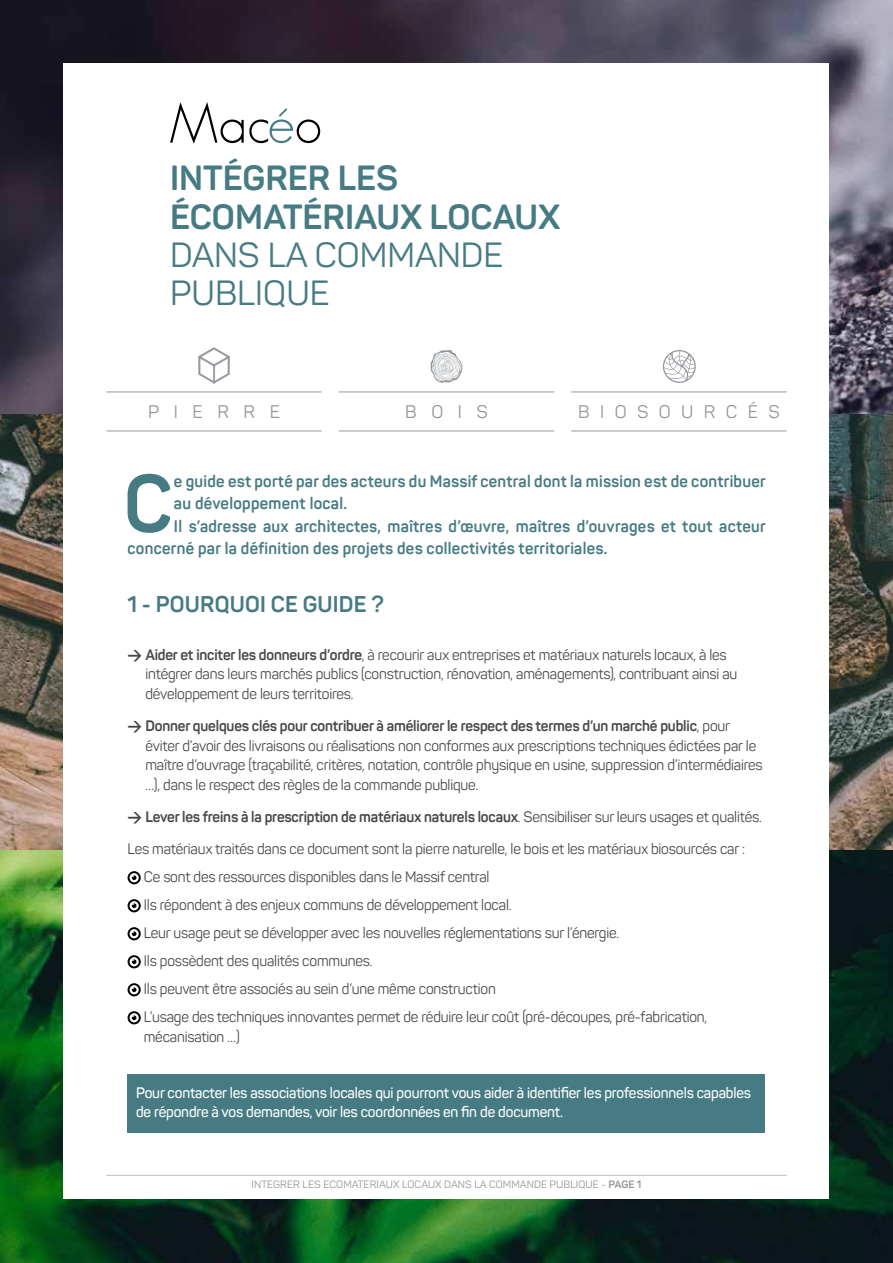
<style>
.page{position:relative;width:893px;height:1263px;background:#fff}
.page>*{position:absolute;margin:0;border:0;box-sizing:border-box;transform-origin:0 0}
.t1{font:700 79.95px "Panton";color:#477b83;scale:.95 1}
.t2{font:700 34.5px/38.4px "Panton";color:#477b83}
.t3{font:34.5px/38.4px "Panton";color:#477b83}
.t4{font:700 22.5px "Panton";letter-spacing:.005em;color:#477b83}
.t5{font:18px "Panton";letter-spacing:.58em;color:#95999e}
.t6{font:700 16.5px "Panton";letter-spacing:.02em;color:#477b83;scale:.95 1}
.t7{font:15px/19.5px "Panton";letter-spacing:-.01em;color:#484848;scale:.95 1}
.t8{font:600 15px/19.5px "Panton";letter-spacing:-.01em;color:#fff;scale:.95 1}
.t9{font:10.5px "Panton";letter-spacing:.01em;color:#95999e}
.s1{font-family:"DIN";font-weight:700}
.s2{font-weight:700}
</style>
<div class="page">
<img style="left:0;top:849px;width:893px;height:414px">
<img style="left:0;top:414px;width:893px;height:435px">
<img style="left:0;top:0;width:893px;height:414px">
<div style="left:64px;top:64px;width:765px;height:1135px;background:#fff"></div>
<hr style="left:106px;top:1175px;width:681px;height:1px;background:#c0c0c0">
<svg style="left:170px;top:102px;width:150px;height:42px"></svg>
<hr style="left:339px;top:392px;width:215px;height:1px;background:#95999e">
<hr style="left:339px;top:431px;width:215px;height:1px;background:#95999e">
<hr style="left:571px;top:392px;width:216px;height:1px;background:#95999e">
<hr style="left:571px;top:431px;width:216px;height:1px;background:#95999e">
<svg style="left:431px;top:350px;width:31px;height:33px"></svg>
<svg style="left:663px;top:350px;width:33px;height:33px"></svg>
<hr style="left:106px;top:392px;width:216px;height:1px;background:#95999e">
<hr style="left:106px;top:431px;width:216px;height:1px;background:#95999e">
<svg style="left:198px;top:347px;width:32px;height:37px"></svg>
<div style="left:128px;top:1074px;width:637px;height:59px;background:#477b83"></div>
<svg style="left:128px;top:871px;width:13px;height:13px"></svg>
<svg style="left:128px;top:899px;width:13px;height:13px"></svg>
<svg style="left:128px;top:927px;width:13px;height:13px"></svg>
<svg style="left:128px;top:955px;width:13px;height:13px"></svg>
<svg style="left:128px;top:983px;width:13px;height:13px"></svg>
<svg style="left:128px;top:1011px;width:13px;height:13px"></svg>
<h2 class="t2" style="left:170px;top:159px;width:392px">INTÉGRER LES<br>ÉCOMATÉRIAUX LOCAUX</h2>
<h2 class="t3" style="left:170px;top:236px;width:335px">DANS LA COMMANDE<br>PUBLIQUE</h2>
<p class="t5" style="left:148px;top:400px;width:134px">PIERRE</p>
<p class="t5" style="left:405px;top:400px;width:84px">BOIS</p>
<p class="t5" style="left:578px;top:400px;width:203px">BIOSOURCÉS</p>
<h1 class="t1" style="left:124px;top:454px;width:53px">C</h1>
<p class="t6" style="left:174px;top:471px;width:624px">e guide est porté par des acteurs du Massif central dont la mission est de contribuer</p>
<p class="t6" style="left:174px;top:493px;width:184px">au développement local.</p>
<p class="t6" style="left:174px;top:516px;width:624px">Il s’adresse aux architectes, maîtres d’œuvre, maîtres d’ouvrages et tout acteur</p>
<p class="t6" style="left:128px;top:538px;width:506px">concerné par la définition des projets des collectivités territoriales.</p>
<h3 class="t4" style="left:128px;top:591px;width:258px">1 - POURQUOI CE GUIDE ?</h3>
<p class="t7" style="left:145px;top:645px;width:625px;text-indent:-18px"><span class="s1">&gt;</span> <span class="s2">Aider et inciter les donneurs d’ordre</span>, à recourir aux entreprises et matériaux naturels locaux, à les intégrer dans leurs marchés publics (construction, rénovation, aménagements), contribuant ainsi au développement de leurs territoires.</p>
<p class="t7" style="left:145px;top:716px;width:651px;text-indent:-18px"><span class="s1">&gt;</span> <span class="s2">Donner quelques clés pour contribuer à améliorer le respect des termes d’un marché public</span>, pour éviter d’avoir des livraisons ou réalisations non conformes aux prescriptions techniques édictées par le maître d’ouvrage (traçabilité, critères, notation, contrôle physique en usine, suppression d’intermédiaires …), dans le respect des règles de la commande publique.</p>
<p class="t7" style="left:128px;top:800px;width:669px;line-height:32.2px"><span class="s1">&gt;</span> <span class="s2">Lever les freins à la prescription de matériaux naturels locaux</span>. Sensibiliser sur leurs usages et qualités.<br>Les matériaux traités dans ce document sont la pierre naturelle, le bois et les matériaux biosourcés car :</p>
<p class="t7" style="left:144px;top:863px;width:595px;line-height:28px">Ce sont des ressources disponibles dans le Massif central<br>Ils répondent à des enjeux communs de développement local.<br>Leur usage peut se développer avec les nouvelles réglementations sur l’énergie.<br>Ils possèdent des qualités communes.<br>Ils peuvent être associés au sein d’une même construction<br>L’usage des techniques innovantes permet de réduire leur coût (pré-découpes, pré-fabrication,</p>
<p class="t7" style="left:144px;top:1027px;width:102px">mécanisation …)</p>
<p class="t8" style="left:136px;top:1083px;width:649px">Pour contacter les associations locales qui pourront vous aider à identifier les professionnels capables de répondre à vos demandes, voir les coordonnées en fin de document.</p>
<p class="t9" style="left:252px;top:1178px;width:391px">INTEGRER LES ECOMATERIAUX LOCAUX DANS LA COMMANDE PUBLIQUE - <span class="s2">PAGE 1</span></p>
</div>
